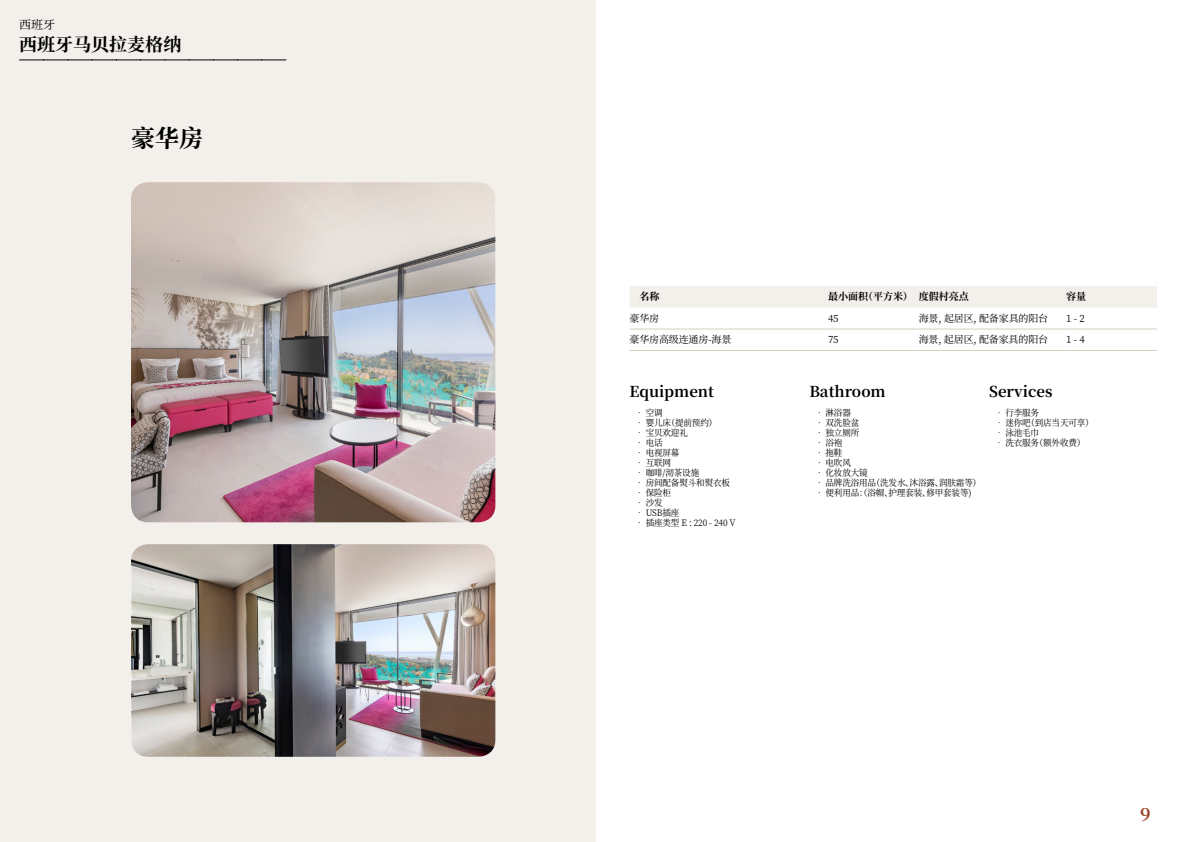
<style>
.page{position:relative;width:1191px;height:842px;background:#fff}
.page>*{position:absolute;margin:0;border:0;box-sizing:border-box;transform-origin:0 0}
.t1{font:700 24px "Noto Serif SC";color:#000}
.t2{font:700 18px "Noto Serif SC";color:#000}
.t3{font:700 18px "Noto Serif SC";color:#9d432c}
.t4{font:700 15px "Noto Serif SC";color:#000}
.t5{font:12px "Noto Serif SC";color:#000}
.t6{font:10px "Noto Serif SC";letter-spacing:-.015em;color:#000}
.t7{font:700 10px "Noto Serif SC";color:#000}
.t8{font:9px "Noto Serif SC";letter-spacing:-.015em;color:#000;scale:.95 1}
</style>
<div class="page">
<div style="left:0;top:0;width:595px;height:842px;background:#f3f0ec"></div>
<img style="left:131px;top:182px;width:364px;height:340px">
<img style="left:131px;top:544px;width:364px;height:213px">
<svg style="left:20px;top:60px;width:266px;height:1px"></svg>
<div style="left:630px;top:286px;width:527px;height:22px;background:#f3f0ec"></div>
<hr style="left:629px;top:328px;width:199px;height:1px;background:#d7cdc1">
<hr style="left:828px;top:328px;width:90px;height:1px;background:#d7cdc1">
<hr style="left:918px;top:328px;width:148px;height:1px;background:#d7cdc1">
<hr style="left:1066px;top:328px;width:91px;height:1px;background:#d7cdc1">
<hr style="left:629px;top:350px;width:199px;height:1px;background:#d7cdc1">
<hr style="left:828px;top:350px;width:90px;height:1px;background:#d7cdc1">
<hr style="left:918px;top:350px;width:148px;height:1px;background:#d7cdc1">
<hr style="left:1066px;top:350px;width:91px;height:1px;background:#d7cdc1">
<h3 class="t5" style="left:19px;top:17px;width:37px">西班牙</h3>
<h2 class="t2" style="left:19px;top:34px;width:164px">西班牙马贝拉麦格纳</h2>
<h1 class="t1" style="left:131px;top:124px;width:73px">豪华房</h1>
<p class="t7" style="left:639px;top:291px;width:21px">名称</p>
<p class="t7" style="left:828px;top:291px;width:142px">最小面积（平方米）度假村亮点</p>
<p class="t7" style="left:1066px;top:291px;width:21px">容量</p>
<p class="t6" style="left:629px;top:313px;width:31px">豪华房</p>
<p class="t6" style="left:828px;top:313px;width:12px">45</p>
<p class="t6" style="left:918px;top:313px;width:131px">海景, 起居区, 配备家具的阳台</p>
<p class="t6" style="left:1066px;top:313px;width:20px">1 - 2</p>
<p class="t6" style="left:629px;top:334px;width:103px">豪华房高级连通房-海景</p>
<p class="t6" style="left:828px;top:334px;width:12px">75</p>
<p class="t6" style="left:918px;top:334px;width:131px">海景, 起居区, 配备家具的阳台</p>
<p class="t6" style="left:1066px;top:334px;width:20px">1 - 4</p>
<h3 class="t4" style="left:629px;top:383px;width:86px">Equipment</h3>
<p class="t8" style="left:635px;top:407px;width:30px">• 空调</p>
<p class="t8" style="left:635px;top:417px;width:88px">• 婴儿床（提前预约）</p>
<p class="t8" style="left:635px;top:427px;width:57px">• 宝贝欢迎礼</p>
<p class="t8" style="left:635px;top:437px;width:30px">• 电话</p>
<p class="t8" style="left:635px;top:447px;width:48px">• 电视屏幕</p>
<p class="t8" style="left:635px;top:457px;width:39px">• 互联网</p>
<p class="t8" style="left:635px;top:467px;width:69px">• 咖啡/沏茶设施</p>
<p class="t8" style="left:635px;top:477px;width:101px">• 房间配备熨斗和熨衣板</p>
<p class="t8" style="left:635px;top:487px;width:39px">• 保险柜</p>
<p class="t8" style="left:635px;top:497px;width:30px">• 沙发</p>
<p class="t8" style="left:635px;top:507px;width:48px">• USB插座</p>
<p class="t8" style="left:635px;top:517px;width:107px">• 插座类型 E : 220 - 240 V</p>
<h3 class="t4" style="left:809px;top:383px;width:78px">Bathroom</h3>
<p class="t8" style="left:815px;top:407px;width:39px">• 淋浴器</p>
<p class="t8" style="left:815px;top:417px;width:48px">• 双洗脸盆</p>
<p class="t8" style="left:815px;top:427px;width:48px">• 独立厕所</p>
<p class="t8" style="left:815px;top:437px;width:30px">• 浴袍</p>
<p class="t8" style="left:815px;top:447px;width:30px">• 拖鞋</p>
<p class="t8" style="left:815px;top:457px;width:39px">• 电吹风</p>
<p class="t8" style="left:815px;top:467px;width:57px">• 化妆放大镜</p>
<p class="t8" style="left:815px;top:477px;width:176px">• 品牌洗浴用品（洗发水、沐浴露、润肤霜等）</p>
<p class="t8" style="left:815px;top:487px;width:166px">• 便利用品：（浴帽、护理套装、修甲套装等)</p>
<h3 class="t4" style="left:989px;top:383px;width:65px">Services</h3>
<p class="t8" style="left:994px;top:407px;width:48px">• 行李服务</p>
<p class="t8" style="left:994px;top:417px;width:105px">• 迷你吧（到店当天可享）</p>
<p class="t8" style="left:994px;top:427px;width:48px">• 泳池毛巾</p>
<p class="t8" style="left:994px;top:437px;width:97px">• 洗衣服务（额外收费）</p>
<h2 class="t3" style="left:1140px;top:804px;width:12px">9</h2>
</div>
